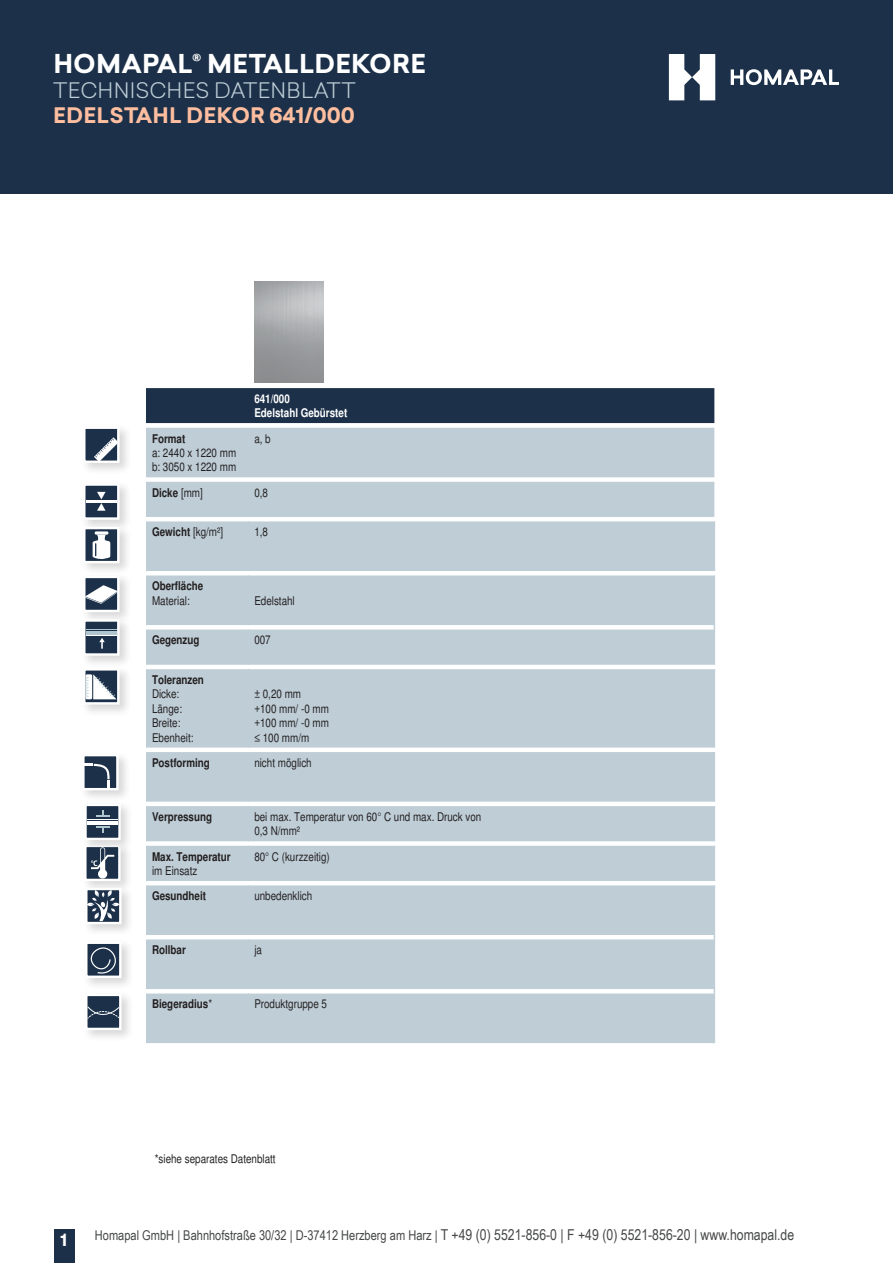
<style>
.page{position:relative;width:893px;height:1263px;background:#fff}
.page>*{position:absolute;margin:0;border:0;box-sizing:border-box;transform-origin:0 0}
.t1{font:700 25.5px "Arpa Sans";letter-spacing:.03em;color:#fff}
.t2{font:300 21px "Arpa Sans";letter-spacing:.04em;color:#becdd6}
.t3{font:700 21px "Arpa Sans";letter-spacing:.03em;color:#ffbe9f}
.t4{font:700 16.5px "Arpa Sans";color:#fff}
.t5{font:13.5px "Arial Narrow";color:#464748}
.t6{font:condensed 12px/14.4px "Helvetica";color:#231f20}
.t7{font:700 condensed 12px "Helvetica";color:#231f20}
.t8{font:700 condensed 12px "Helvetica";color:#fff}
.t9{font:12px "Arial Narrow";color:#fff}
.s1{font-weight:400}
.s2{font-size:15px}
</style>
<div class="page">
<div style="left:54px;top:1229px;width:20px;height:34px;background:#1c3149"></div>
<div style="left:0;top:0;width:893px;height:193px;background:#1c3149"></div>
<svg style="left:731px;top:69px;width:108px;height:16px"></svg>
<svg style="left:669px;top:54px;width:46px;height:46px"></svg>
<div style="left:80px;top:423px;width:52px;height:52px;background:#231f20;opacity:.18"></div>
<div style="left:84px;top:428px;width:34px;height:34px;background:#1c3149"></div>
<svg style="left:94px;top:437px;width:23px;height:23px"></svg>
<div style="left:83px;top:426px;width:37px;height:37px;border:2px solid #fff"></div>
<div style="left:80px;top:480px;width:52px;height:52px;background:#231f20;opacity:.18"></div>
<div style="left:84px;top:484px;width:34px;height:34px;background:#1c3149"></div>
<hr style="left:86px;top:500px;width:31px;height:2px;background:#fff">
<svg style="left:95px;top:492px;width:11px;height:19px"></svg>
<div style="left:83px;top:483px;width:37px;height:37px;border:2px solid #fff"></div>
<div style="left:80px;top:524px;width:52px;height:52px;background:#231f20;opacity:.18"></div>
<div style="left:84px;top:528px;width:34px;height:34px;background:#1c3149"></div>
<svg style="left:92px;top:531px;width:18px;height:28px"></svg>
<div style="left:83px;top:527px;width:37px;height:36px;border:2px solid #fff"></div>
<div style="left:79px;top:751px;width:52px;height:52px;background:#231f20;opacity:.18"></div>
<div style="left:83px;top:755px;width:34px;height:34px;background:#1c3149"></div>
<svg style="left:85px;top:763px;width:25px;height:24px"></svg>
<div style="left:82px;top:754px;width:37px;height:36px;border:2px solid #fff"></div>
<div style="left:81px;top:842px;width:52px;height:51px;background:#231f20;opacity:.18"></div>
<div style="left:85px;top:846px;width:34px;height:34px;background:#1c3149"></div>
<svg style="left:91px;top:852px;width:23px;height:26px"></svg>
<div style="left:84px;top:845px;width:37px;height:36px;border:2px solid #fff"></div>
<div style="left:80px;top:573px;width:52px;height:51px;background:#231f20;opacity:.18"></div>
<div style="left:84px;top:577px;width:34px;height:34px;background:#1c3149"></div>
<svg style="left:86px;top:585px;width:31px;height:19px"></svg>
<div style="left:83px;top:576px;width:37px;height:36px;border:2px solid #fff"></div>
<div style="left:80px;top:616px;width:52px;height:52px;background:#231f20;opacity:.18"></div>
<div style="left:84px;top:620px;width:34px;height:34px;background:#1c3149"></div>
<hr style="left:86px;top:635px;width:30px;height:1px;background:#fff">
<hr style="left:86px;top:631px;width:30px;height:3px;background:#b0c5cd">
<hr style="left:86px;top:629px;width:30px;height:1px;background:#b0c5cd">
<svg style="left:99px;top:638px;width:6px;height:11px"></svg>
<div style="left:83px;top:619px;width:37px;height:37px;border:2px solid #fff"></div>
<div style="left:82px;top:885px;width:52px;height:51px;background:#231f20;opacity:.18"></div>
<svg style="left:88px;top:891px;width:31px;height:30px"></svg>
<div style="left:85px;top:888px;width:37px;height:36px;border:2px solid #fff"></div>
<div style="left:82px;top:938px;width:52px;height:52px;background:#231f20;opacity:.18"></div>
<div style="left:86px;top:943px;width:34px;height:34px;background:#1c3149"></div>
<svg style="left:90px;top:947px;width:26px;height:27px"></svg>
<div style="left:85px;top:941px;width:37px;height:37px;border:2px solid #fff"></div>
<div style="left:80px;top:665px;width:52px;height:52px;background:#231f20;opacity:.18"></div>
<svg style="left:86px;top:671px;width:31px;height:30px"></svg>
<svg style="left:86px;top:674px;width:31px;height:25px"></svg>
<div style="left:83px;top:668px;width:37px;height:36px;border:2px solid #fff"></div>
<div style="left:82px;top:990px;width:52px;height:52px;background:#231f20;opacity:.18"></div>
<div style="left:86px;top:995px;width:34px;height:34px;background:#1c3149"></div>
<svg style="left:88px;top:1006px;width:31px;height:13px"></svg>
<div style="left:85px;top:994px;width:37px;height:36px;border:2px solid #fff"></div>
<div style="left:146px;top:388px;width:568px;height:35px;background:#1c3149"></div>
<svg style="left:146px;top:428px;width:568px;height:54px;background:#c3d1d9"></svg>
<svg style="left:146px;top:482px;width:568px;height:561px;background:#c3d0d9"></svg>
<hr style="left:248px;top:521px;width:1px;height:50px;background:#becdd6">
<hr style="left:714px;top:521px;width:1px;height:50px;background:#becdd6">
<hr style="left:248px;top:575px;width:1px;height:50px;background:#becdd6">
<hr style="left:714px;top:575px;width:1px;height:50px;background:#becdd6">
<hr style="left:248px;top:629px;width:1px;height:36px;background:#becdd6">
<hr style="left:714px;top:629px;width:1px;height:36px;background:#becdd6">
<hr style="left:248px;top:669px;width:1px;height:78px;background:#becdd6">
<hr style="left:714px;top:669px;width:1px;height:78px;background:#becdd6">
<hr style="left:248px;top:752px;width:1px;height:50px;background:#becdd6">
<hr style="left:714px;top:752px;width:1px;height:50px;background:#becdd6">
<hr style="left:248px;top:806px;width:1px;height:35px;background:#becdd6">
<hr style="left:714px;top:806px;width:1px;height:35px;background:#becdd6">
<hr style="left:248px;top:846px;width:1px;height:35px;background:#becdd6">
<hr style="left:714px;top:846px;width:1px;height:35px;background:#becdd6">
<hr style="left:248px;top:885px;width:1px;height:50px;background:#becdd6">
<hr style="left:714px;top:885px;width:1px;height:50px;background:#becdd6">
<hr style="left:248px;top:939px;width:1px;height:50px;background:#becdd6">
<hr style="left:714px;top:939px;width:1px;height:50px;background:#becdd6">
<hr style="left:248px;top:993px;width:1px;height:50px;background:#becdd6">
<hr style="left:714px;top:993px;width:1px;height:50px;background:#becdd6">
<div style="left:81px;top:801px;width:52px;height:51px;background:#231f20;opacity:.18"></div>
<div style="left:86px;top:805px;width:34px;height:34px;background:#1c3149"></div>
<hr style="left:87px;top:821px;width:31px;height:3px;background:#fff">
<hr style="left:87px;top:819px;width:31px;height:1px;background:#fff">
<svg style="left:96px;top:811px;width:14px;height:6px"></svg>
<svg style="left:97px;top:826px;width:13px;height:6px"></svg>
<div style="left:84px;top:804px;width:37px;height:36px;border:2px solid #fff"></div>
<h1 class="t1" style="left:54px;top:44px;width:374px">HOMAPAL<sup>®</sup> METALLDEKORE</h1>
<h2 class="t2" style="left:54px;top:75px;width:304px">TECHNISCHES DATENBLATT</h2>
<h2 class="t3" style="left:54px;top:100px;width:303px">EDELSTAHL DEKOR 641/000</h2>
<p class="t7" style="left:152px;top:431px;width:35px">Format</p>
<p class="t6" style="left:152px;top:445px;width:86px">a: 2440 x 1220 mm</p>
<p class="t6" style="left:152px;top:460px;width:86px">b: 3050 x 1220 mm</p>
<p class="t8" style="left:254px;top:391px;width:37px">641/000</p>
<p class="t8" style="left:254px;top:406px;width:94px">Edelstahl Gebürstet</p>
<p class="t6" style="left:254px;top:431px;width:18px">a, b</p>
<p class="t7" style="left:152px;top:485px;width:52px">Dicke <span class="s1">[mm]</span></p>
<p class="t6" style="left:254px;top:485px;width:15px">0,8</p>
<p class="t7" style="left:152px;top:525px;width:73px">Gewicht <span class="s1">[kg/m²]</span></p>
<p class="t6" style="left:254px;top:525px;width:15px">1,8</p>
<p class="t7" style="left:152px;top:579px;width:53px">Oberfläche</p>
<p class="t6" style="left:152px;top:593px;width:39px">Material:</p>
<p class="t6" style="left:254px;top:593px;width:42px">Edelstahl</p>
<p class="t7" style="left:152px;top:633px;width:49px">Gegenzug</p>
<p class="t6" style="left:254px;top:633px;width:18px">007</p>
<p class="t7" style="left:152px;top:673px;width:53px">Toleranzen</p>
<p class="t6" style="left:152px;top:687px;width:29px">Dicke:</p>
<p class="t6" style="left:152px;top:701px;width:32px">Länge:</p>
<p class="t6" style="left:152px;top:716px;width:30px">Breite:</p>
<p class="t6" style="left:152px;top:730px;width:43px">Ebenheit:</p>
<p class="t6" style="left:254px;top:687px;width:48px">± 0,20 mm</p>
<p class="t6" style="left:254px;top:701px;width:76px">+100 mm/ -0 mm</p>
<p class="t6" style="left:254px;top:716px;width:76px">+100 mm/ -0 mm</p>
<p class="t6" style="left:254px;top:730px;width:56px">≤ 100 mm/m</p>
<p class="t7" style="left:152px;top:755px;width:59px">Postforming</p>
<p class="t6" style="left:254px;top:755px;width:59px">nicht möglich</p>
<p class="t7" style="left:152px;top:809px;width:62px">Verpressung</p>
<p class="t6" style="left:254px;top:809px;width:229px">bei max. Temperatur von 60° C und max. Druck von<br>0,3 N/mm²</p>
<p class="t7" style="left:152px;top:849px;width:80px">Max. Temperatur</p>
<p class="t6" style="left:152px;top:863px;width:47px">im Einsatz</p>
<p class="t6" style="left:254px;top:849px;width:77px">80° C (kurzzeitig)</p>
<p class="t7" style="left:152px;top:889px;width:56px">Gesundheit</p>
<p class="t6" style="left:254px;top:889px;width:59px">unbedenklich</p>
<p class="t7" style="left:152px;top:943px;width:35px">Rollbar</p>
<p class="t6" style="left:254px;top:943px;width:9px">ja</p>
<p class="t7" style="left:152px;top:997px;width:62px">Biegeradius<span class="s1">*</span></p>
<p class="t6" style="left:254px;top:997px;width:74px">Produktgruppe 5</p>
<p class="t6" style="left:155px;top:1151px;width:122px">*siehe separates Datenblatt</p>
<p class="t9" style="left:61px;top:1229px;width:7px">1</p>
<p class="t5" style="left:95px;top:1225px;width:701px">Homapal GmbH | Bahnhofstraße 30/32 | D-37412 Herzberg am Harz | <span class="s2">T +49 (0) 5521-856-0 | F +49 (0) 5521-856-20 | www.homapal.de</span></p>
<h3 class="t4" style="left:61px;top:1227px;width:8px">1</h3>
</div>
